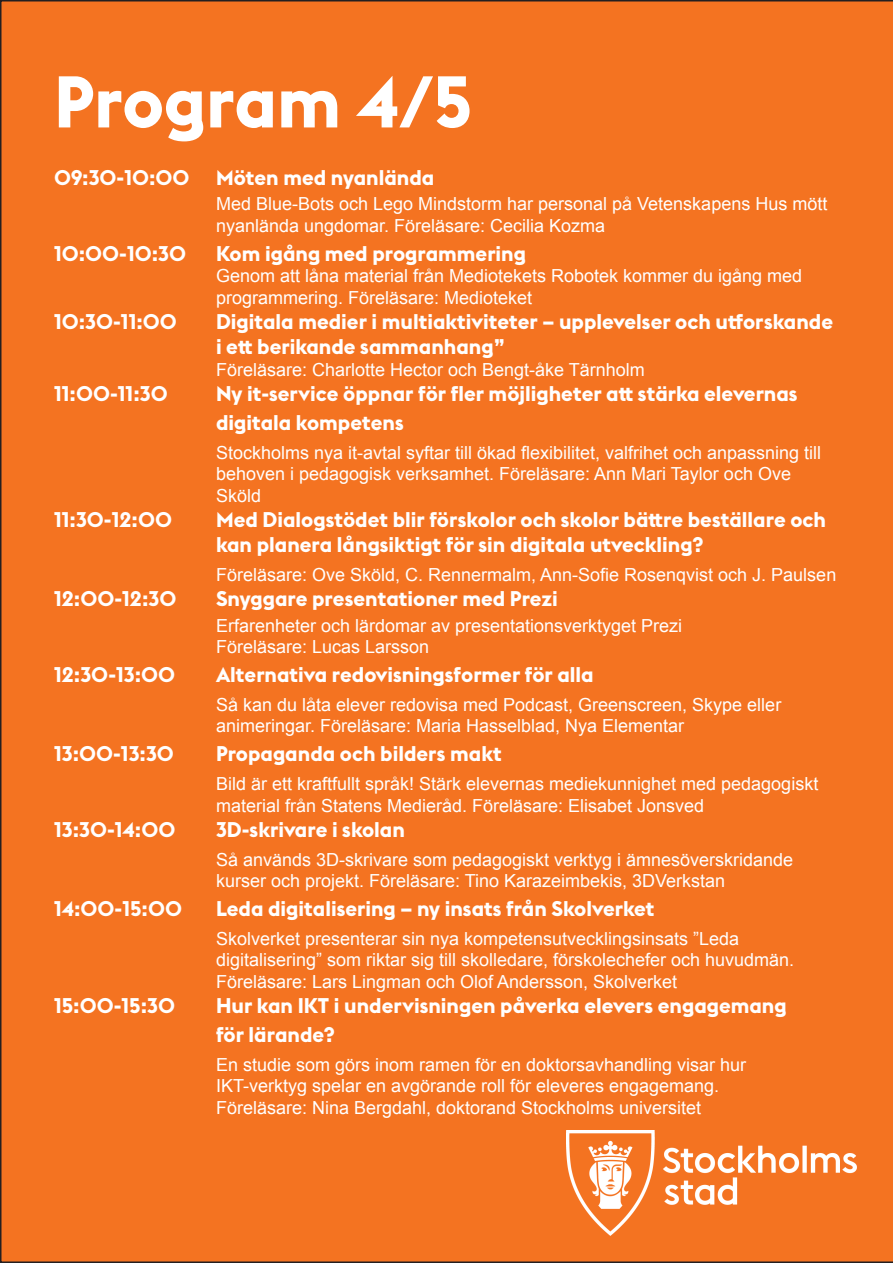
<style>
.page{position:relative;width:893px;height:1263px;background:#f47321}
.page>*{position:absolute;margin:0;border:0;box-sizing:border-box;transform-origin:0 0}
.t1{font:700 72px "Stockholm Type";color:#fff}
.t2{font:700 21px/25.2px "Stockholm Type";color:#fff}
.t3{font:18px/21.6px "Arial";color:#fff}
</style>
<div class="page">
<img style="left:567px;top:1130px;width:289px;height:105px">
<h1 class="t1" style="left:54px;top:51px;width:420px">Program 4/5</h1>
<p class="t2" style="left:54px;top:164px;width:137px">09:30-10:00</p>
<p class="t2" style="left:216px;top:164px;width:220px">Möten med nyanlända</p>
<p class="t3" style="left:216px;top:193px;width:613px">Med Blue-Bots och Lego Mindstorm har personal på Vetenskapens Hus mött nyanlända ungdomar. Föreläsare: Cecilia Kozma</p>
<p class="t2" style="left:54px;top:240px;width:134px">10:00-10:30</p>
<p class="t2" style="left:216px;top:240px;width:311px">Kom igång med programmering</p>
<p class="t3" style="left:216px;top:265px;width:588px">Genom att låna material från Mediotekets Robotek kommer du igång med programmering. Föreläsare: Medioteket</p>
<p class="t2" style="left:54px;top:308px;width:124px">10:30-11:00</p>
<p class="t2" style="left:216px;top:308px;width:619px">Digitala medier i multiaktiviteter – upplevelser och utforskande i ett berikande sammanhang”</p>
<p class="t3" style="left:216px;top:359px;width:430px">Föreläsare: Charlotte Hector och Bengt-åke Tärnholm</p>
<p class="t2" style="left:54px;top:380px;width:115px">11:00-11:30</p>
<p class="t2" style="left:216px;top:378px;width:583px;line-height:28.8px">Ny it-service öppnar för fler möjligheter att stärka elevernas digitala kompetens</p>
<p class="t3" style="left:216px;top:442px;width:607px">Stockholms nya it-avtal syftar till ökad flexibilitet, valfrihet och anpassning till behoven i pedagogisk verksamhet. Föreläsare: Ann Mari Taylor och Ove<br>Sköld</p>
<p class="t2" style="left:54px;top:506px;width:120px">11:30-12:00</p>
<p class="t2" style="left:216px;top:506px;width:611px">Med Dialogstödet blir förskolor och skolor bättre beställare och kan planera långsiktigt för sin digitala utveckling?</p>
<p class="t3" style="left:216px;top:564px;width:622px">Föreläsare: Ove Sköld, C. Rennermalm, Ann-Sofie Rosenqvist och J. Paulsen</p>
<p class="t2" style="left:54px;top:585px;width:124px">12:00-12:30</p>
<p class="t2" style="left:216px;top:585px;width:343px">Snyggare presentationer med Prezi</p>
<p class="t3" style="left:216px;top:615px;width:468px">Erfarenheter och lärdomar av presentationsverktyget Prezi<br>Föreläsare: Lucas Larsson</p>
<p class="t2" style="left:54px;top:661px;width:123px">12:30-13:00</p>
<p class="t2" style="left:216px;top:661px;width:379px">Alternativa redovisningsformer för alla</p>
<p class="t3" style="left:216px;top:694px;width:567px">Så kan du låta elever redovisa med Podcast, Greenscreen, Skype eller animeringar. Föreläsare: Maria Hasselblad, Nya Elementar</p>
<p class="t2" style="left:54px;top:740px;width:121px">13:00-13:30</p>
<p class="t2" style="left:216px;top:740px;width:287px">Propaganda och bilders makt</p>
<p class="t3" style="left:216px;top:773px;width:604px">Bild är ett kraftfullt språk! Stärk elevernas mediekunnighet med pedagogiskt material från Statens Medieråd. Föreläsare: Elisabet Jonsved</p>
<p class="t2" style="left:54px;top:816px;width:123px">13:30-14:00</p>
<p class="t2" style="left:216px;top:816px;width:190px">3D-skrivare i skolan</p>
<p class="t3" style="left:216px;top:849px;width:579px">Så används 3D-skrivare som pedagogiskt verktyg i ämnesöverskridande kurser och projekt. Föreläsare: Tino Karazeimbekis, 3DVerkstan</p>
<p class="t2" style="left:54px;top:895px;width:130px">14:00-15:00</p>
<p class="t2" style="left:216px;top:895px;width:440px">Leda digitalisering – ny insats från Skolverket</p>
<p class="t3" style="left:216px;top:928px;width:580px">Skolverket presenterar sin nya kompetensutvecklingsinsats ”Leda digitalisering” som riktar sig till skolledare, förskolechefer och huvudmän.<br>Föreläsare: Lars Lingman och Olof Andersson, Skolverket</p>
<p class="t2" style="left:54px;top:992px;width:123px">15:00-15:30</p>
<p class="t2" style="left:216px;top:990px;width:572px;line-height:28.8px">Hur kan IKT i undervisningen påverka elevers engagemang för lärande?</p>
<p class="t3" style="left:216px;top:1054px;width:532px">En studie som görs inom ramen för en doktorsavhandling visar hur<br>IKT-verktyg spelar en avgörande roll för eleveres engagemang.<br>Föreläsare: Nina Bergdahl, doktorand Stockholms universitet</p>
</div>
